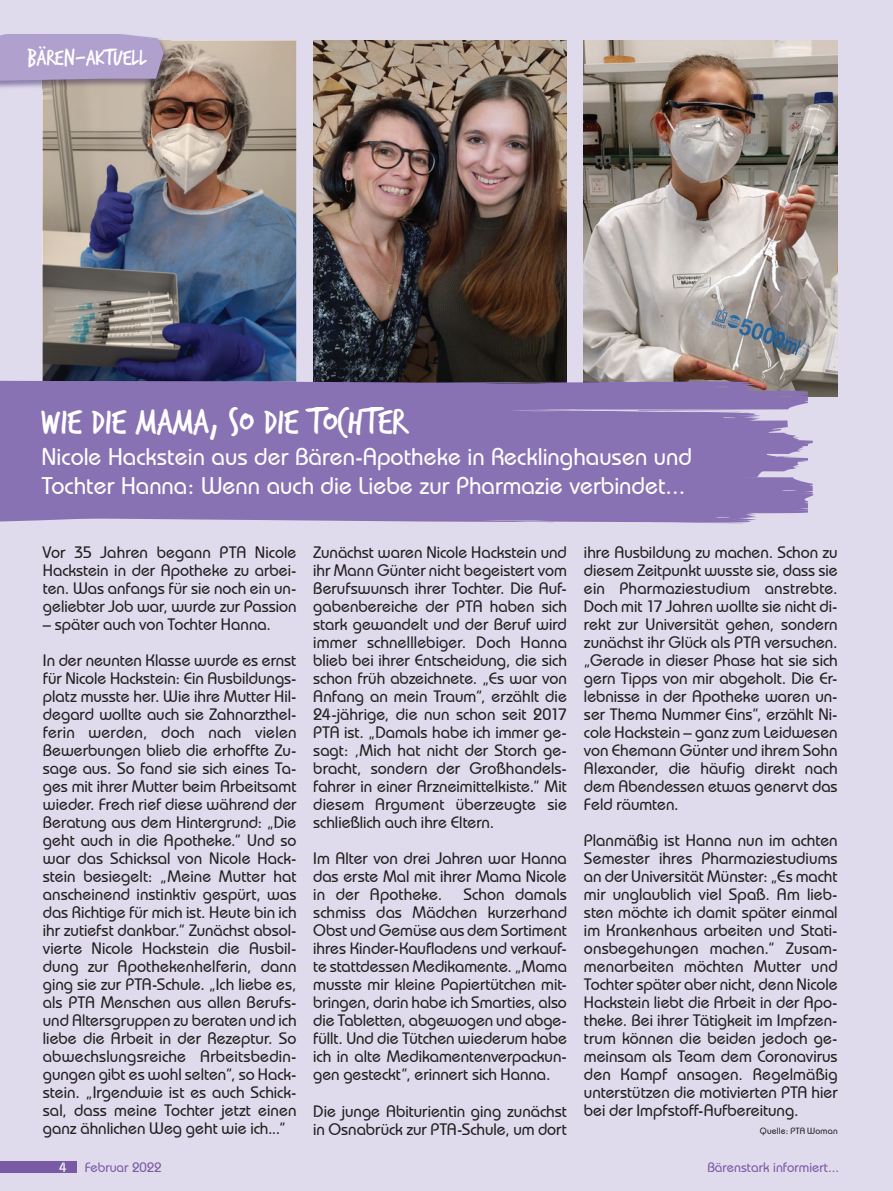
<style>
.page{position:relative;width:893px;height:1191px;background:#e0dbec}
.page>*{position:absolute;margin:0;border:0;box-sizing:border-box;transform-origin:0 0}
.t1{font:39px "Trash Hand";color:#fff}
.t2{font:500 24px/28.8px "Bauhaus IT Cby BT";color:#fff}
.t3{font:24px "Trash Hand";color:#fff}
.t4{font:500 16.5px/18px "Bauhaus IT Cby BT";color:#231f20;text-align:justify}
.t5{font:500 13.5px "Bauhaus IT Cby BT";color:#7b5aa5}
.t6{font:500 13.5px "Bauhaus IT Cby BT";color:#fff}
.t7{font:500 9px "Bauhaus IT Cby BT";letter-spacing:.02em;color:#231f20}
</style>
<div class="page">
<img style="left:584px;top:40px;width:254px;height:356px">
<img style="left:313px;top:40px;width:254px;height:340px">
<img style="left:43px;top:40px;width:253px;height:340px">
<svg style="left:0;top:380px;width:808px;height:38px;background:#8873ae"></svg>
<div style="left:0;top:418px;width:813px;height:106px;background:#8972b3"></div>
<div style="left:0;top:1161px;width:76px;height:12px;background:#7b5aa5"></div>
<img style="left:0;top:81px;width:43px;height:8px">
<img style="left:43px;top:40px;width:127px;height:49px">
<svg style="left:0;top:34px;width:164px;height:47px;background:#ad9ec8"></svg>
<h2 class="t3" style="left:28px;top:46px;width:121px">BÄREN-AKTUELL</h2>
<h1 class="t1" style="left:41px;top:403px;width:366px">WIE DIE MAMA, SO DIE TOCHTER</h1>
<h2 class="t2" style="left:41px;top:442px;width:652px">Nicole Hackstein aus der Bären-Apotheke in Recklinghausen und<br>Tochter Hanna: Wenn auch die Liebe zur Pharmazie verbindet...</h2>
<p class="t4" style="left:43px;top:543px;width:255px">Vor 35 Jahren begann PTA Nicole Hackstein in der Apotheke zu arbei&shy;ten. Was anfangs für sie noch ein un&shy;geliebter Job war, wurde zur Passion</p>
<p class="t4" style="left:43px;top:606px;width:255px;line-height:36px">– später auch von Tochter Hanna.<br>In der neunten Klasse wurde es ernst</p>
<p class="t4" style="left:43px;top:669px;width:255px">für Nicole Hackstein: Ein Ausbildungs&shy;platz musste her. Wie ihre Mutter Hil&shy;degard wollte auch sie Zahnarzthel&shy;ferin werden, doch nach vielen Bewerbungen blieb die erhoffte Zu&shy;sage aus. So fand sie sich eines Ta&shy;ges mit ihrer Mutter beim Arbeitsamt wieder. Frech rief diese während der Beratung aus dem Hintergrund: „Die geht auch in die Apotheke.“ Und so war das Schicksal von Nicole Hack&shy;stein besiegelt: „Meine Mutter hat anscheinend instinktiv gespürt, was das Richtige für mich ist. Heute bin ich ihr zutiefst dankbar.“ Zunächst absol&shy;vierte Nicole Hackstein die Ausbil&shy;dung zur Apothekenhelferin, dann ging sie zur PTA-Schule. „Ich liebe es, als PTA Menschen aus allen Berufs&shy;und Altersgruppen zu beraten und ich liebe die Arbeit in der Rezeptur. So abwechslungsreiche Arbeitsbedin&shy;gungen gibt es wohl selten“, so Hack&shy;stein. „Irgendwie ist es auch Schick&shy;sal, dass meine Tochter jetzt einen ganz ähnlichen Weg geht wie ich...“</p>
<p class="t6" style="left:59px;top:1159px;width:9px">4</p>
<p class="t5" style="left:85px;top:1159px;width:78px">Februar 2022</p>
<p class="t4" style="left:313px;top:543px;width:255px">Zunächst waren Nicole Hackstein und ihr Mann Günter nicht begeistert vom Berufswunsch ihrer Tochter. Die Auf&shy;gabenbereiche der PTA haben sich stark gewandelt und der Beruf wird immer schnelllebiger. Doch Hanna blieb bei ihrer Entscheidung, die sich schon früh abzeichnete. „Es war von Anfang an mein Traum“, erzählt die 24-jährige, die nun schon seit 2017<br>PTA ist. „Damals habe ich immer ge&shy;sagt: ‚Mich hat nicht der Storch ge&shy;bracht, sondern der Großhandels&shy;fahrer in einer Arzneimittelkiste.“ Mit diesem Argument überzeugte sie schließlich auch ihre Eltern.</p>
<p class="t4" style="left:313px;top:849px;width:255px">Im Alter von drei Jahren war Hanna das erste Mal mit ihrer Mama Nicole in der Apotheke.</p>
<p class="t4" style="left:313px;top:885px;width:255px;text-indent:150px">Schon damals schmiss das Mädchen kurzerhand Obst und Gemüse aus dem Sortiment ihres Kinder-Kaufladens und verkauf&shy;te stattdessen Medikamente. „Mama musste mir kleine Papiertütchen mit&shy;bringen, darin habe ich Smarties, also die Tabletten, abgewogen und abge&shy;füllt. Und die Tütchen wiederum habe ich in alte Medikamentenverpackun&shy;gen gesteckt“, erinnert sich Hanna.</p>
<p class="t4" style="left:313px;top:1101px;width:255px">Die junge Abiturientin ging zunächst in Osnabrück zur PTA-Schule, um dort</p>
<p class="t4" style="left:584px;top:543px;width:255px">ihre Ausbildung zu machen. Schon zu diesem Zeitpunkt wusste sie, dass sie ein Pharmaziestudium anstrebte.<br>Doch mit 17 Jahren wollte sie nicht di&shy;rekt zur Universität gehen, sondern zunächst ihr Glück als PTA versuchen. „Gerade in dieser Phase hat sie sich gern Tipps von mir abgeholt. Die Er&shy;lebnisse in der Apotheke waren un&shy;ser Thema Nummer Eins“, erzählt Ni&shy;cole Hackstein – ganz zum Leidwesen von Ehemann Günter und ihrem Sohn Alexander, die häufig direkt nach dem Abendessen etwas genervt das Feld räumten.</p>
<p class="t4" style="left:584px;top:831px;width:255px">Planmäßig ist Hanna nun im achten Semester ihres Pharmaziestudiums an der Universität Münster: „Es macht mir unglaublich viel Spaß. Am lieb&shy;sten möchte ich damit später einmal im Krankenhaus arbeiten und Stati&shy;onsbegehungen machen.“ Zusam&shy;menarbeiten möchten Mutter und Tochter später aber nicht, denn Nicole Hackstein liebt die Arbeit in der Apo&shy;theke. Bei ihrer Tätigkeit im Impfzen&shy;trum können die beiden jedoch ge&shy;meinsam als Team dem Coronavirus den Kampf ansagen. Regelmäßig unterstützen die motivierten PTA hier bei der Impfstoff-Aufbereitung.</p>
<p class="t7" style="left:760px;top:1125px;width:79px">Quelle: PTA Woman</p>
<p class="t5" style="left:707px;top:1159px;width:133px">Bärenstark informiert...</p>
</div>
